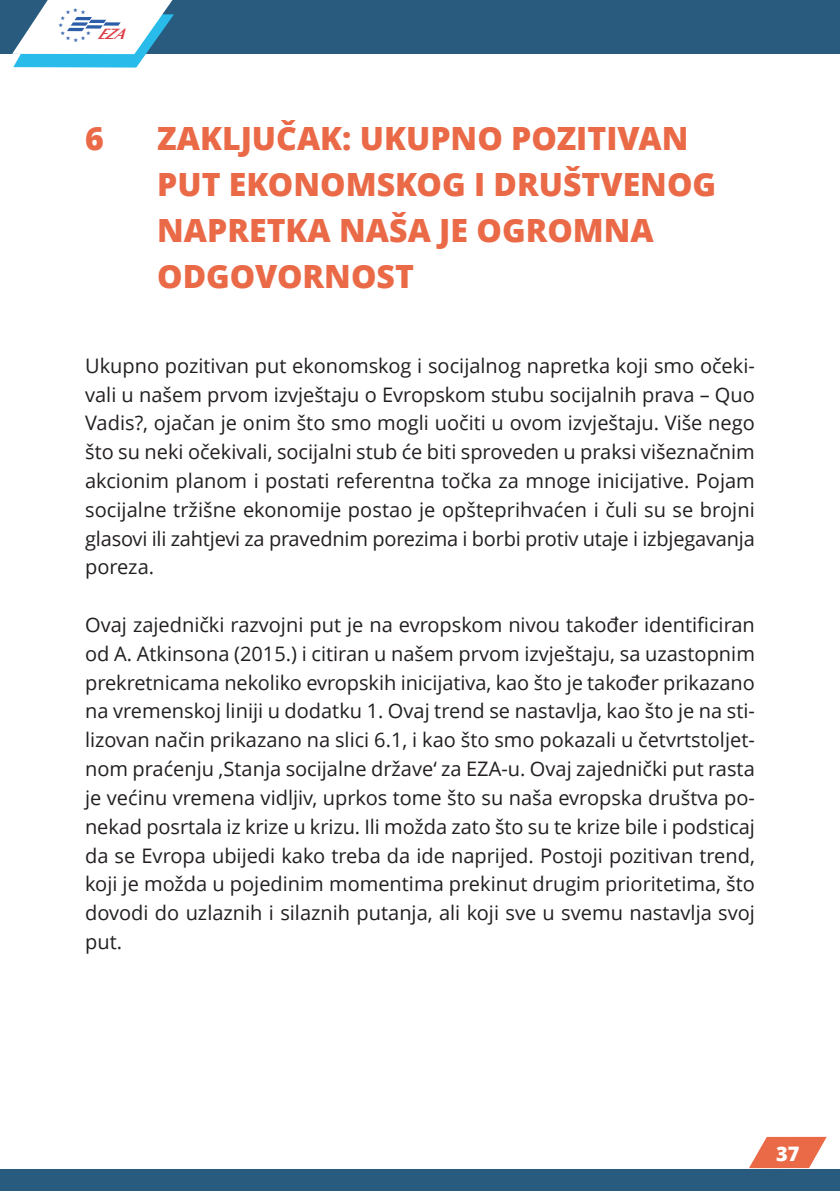
<style>
.page{position:relative;width:840px;height:1191px;background:#fff}
.page>*{position:absolute;margin:0;border:0;box-sizing:border-box;transform-origin:0 0}
.t1{font:800 32px/46px "Open Sans";color:#ea6a48}
.t2{font:20px/28.8px "Open Sans";color:#231f20;text-align:justify}
.t3{font:800 20px "Open Sans";color:#fff}
.t4{font:italic 700 15.2px "Optima";color:#dd3c45}
</style>
<div class="page">
<div style="left:0;top:0;width:839px;height:54px;background:#285b7d"></div>
<div style="left:0;top:1169px;width:839px;height:22px;background:#285b7d"></div>
<svg style="left:749px;top:1136px;width:77px;height:32px"></svg>
<svg style="left:12px;top:0;width:162px;height:68px"></svg>
<p class="t4" style="left:98px;top:25px;width:36px">EZA</p>
<p class="t1" style="left:85px;top:114px;width:20px">6</p>
<p class="t1" style="left:157px;top:114px;width:560px">ZAKLJUČAK: UKUPNO POZITIVAN<br>PUT EKONOMSKOG I DRUŠTVENOG<br>NAPRETKA NAŠA JE OGROMNA<br>ODGOVORNOST</p>
<p class="t2" style="left:85px;top:350px;width:671px">Ukupno pozitivan put ekonomskog i socijalnog napretka koji smo očeki&shy;vali u našem prvom izvještaju o Evropskom stubu socijalnih prava – Quo Vadis?, ojačan je onim što smo mogli uočiti u ovom izvještaju. Više nego što su neki očekivali, socijalni stub će biti sproveden u praksi višeznačnim akcionim planom i postati referentna točka za mnoge inicijative. Pojam socijalne tržišne ekonomije postao je opšteprihvaćen i čuli su se brojni glasovi ili zahtjevi za pravednim porezima i borbi protiv utaje i izbjegavanja poreza.</p>
<p class="t2" style="left:85px;top:610px;width:671px">Ovaj zajednički razvojni put je na evropskom nivou također identificiran od A. Atkinsona (2015.) i citiran u našem prvom izvještaju, sa uzastopnim prekretnicama nekoliko evropskih inicijativa, kao što je također prikazano na vremenskoj liniji u dodatku 1. Ovaj trend se nastavlja, kao što je na sti&shy;lizovan način prikazano na slici 6.1, i kao što smo pokazali u četvrtstoljet&shy;nom praćenju ‚Stanja socijalne države‘ za EZA-u. Ovaj zajednički put rasta je većinu vremena vidljiv, uprkos tome što su naša evropska društva po&shy;nekad posrtala iz krize u krizu. Ili možda zato što su te krize bile i podsticaj da se Evropa ubijedi kako treba da ide naprijed. Postoji pozitivan trend, koji je možda u pojedinim momentima prekinut drugim prioritetima, što dovodi do uzlaznih i silaznih putanja, ali koji sve u svemu nastavlja svoj put.</p>
<p class="t3" style="left:775px;top:1139px;width:25px">37</p>
</div>
